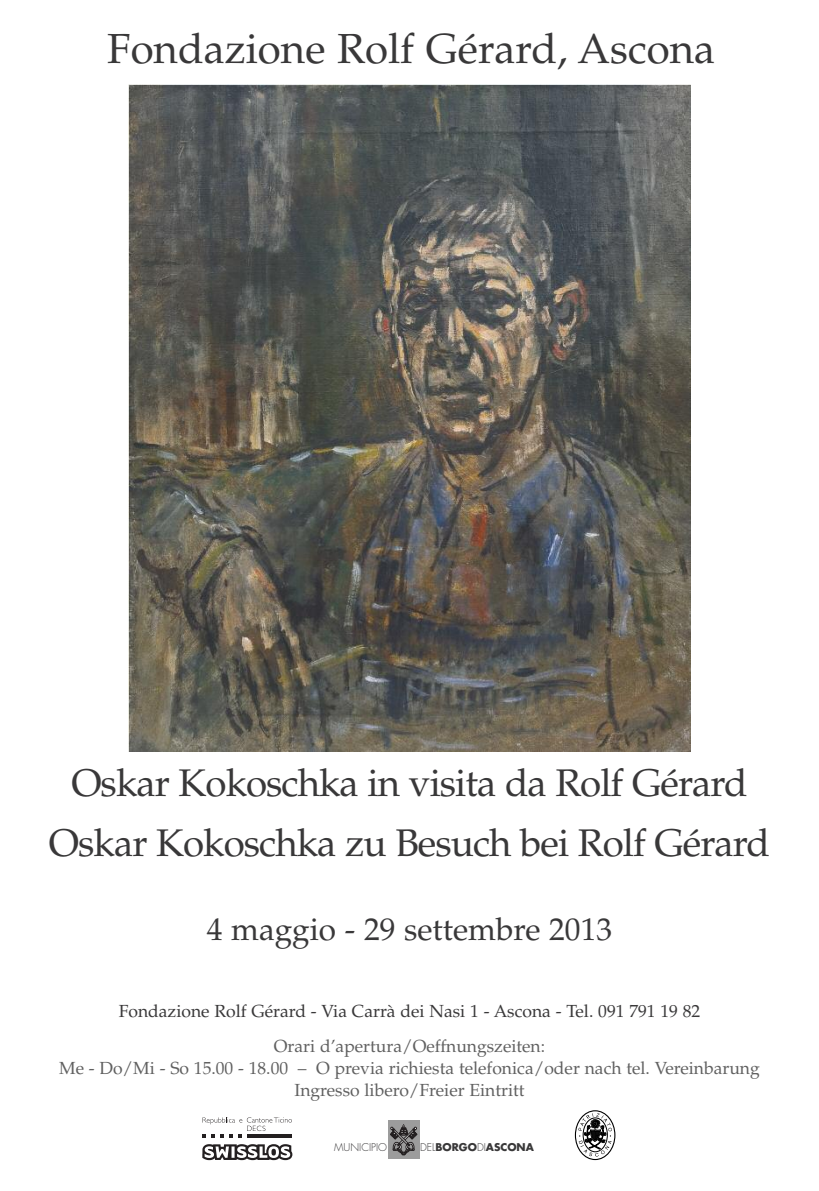
<style>
.page{position:relative;width:819px;height:1191px;background:#fff}
.page>*{position:absolute;margin:0;border:0;box-sizing:border-box;transform-origin:0 0}
.t1{font:42px "Palatino";color:#393839}
.t2{font:38.5px/60.4px "Palatino";letter-spacing:-.025em;color:#393839;text-align:center}
.t3{font:31.5px "Palatino";color:#393839}
.t4{font:17.5px/21.9px "Palatino";color:#606060;text-align:center}
.t5{font:17.5px "Palatino";color:#393839}
.t6{font:700 10.41px "Futura";color:#393839}
.t7{font:300 10.41px "Futura";color:#393839}
.s1{font-weight:300}
</style>
<div class="page">
<img style="left:129px;top:84px;width:561px;height:667px">
<div style="left:388px;top:1120px;width:31px;height:38px;background:#9c9c9c"></div>
<svg style="left:390px;top:1124px;width:27px;height:31px"></svg>
<div style="left:575px;top:1110px;width:40px;height:50px;border:1px solid #000;border-radius:50%"></div>
<svg style="left:578px;top:1113px;width:34px;height:43px"></svg>
<svg style="left:202px;top:1117px;width:90px;height:20px"></svg>
<svg style="left:202px;top:1144px;width:90px;height:16px"></svg>
<h1 class="t1" style="left:107px;top:33px;width:609px">Fondazione Rolf Gérard, Ascona</h1>
<h2 class="t2" style="left:49px;top:757px;width:722px">Oskar Kokoschka in visita da Rolf Gérard<br>Oskar Kokoschka zu Besuch bei Rolf Gérard</h2>
<h3 class="t3" style="left:207px;top:916px;width:407px">4 maggio - 29 settembre 2013</h3>
<p class="t5" style="left:119px;top:1004px;width:583px">Fondazione Rolf Gérard - Via Carrà dei Nasi 1 - Ascona - Tel. 091 791 19 82</p>
<p class="t4" style="left:59px;top:1037px;width:702px">Orari d’apertura/Oeffnungszeiten:<br>Me - Do/Mi - So 15.00 - 18.00 – O previa richiesta telefonica/oder nach tel. Vereinbarung<br>Ingresso libero/Freier Eintritt</p>
<p class="t7" style="left:334px;top:1142px;width:55px">MUNICIPIO</p>
<p class="t6" style="left:420px;top:1142px;width:115px"><span class="s1">DEL</span>BORGO<span class="s1">DI</span>ASCONA</p>
</div>
